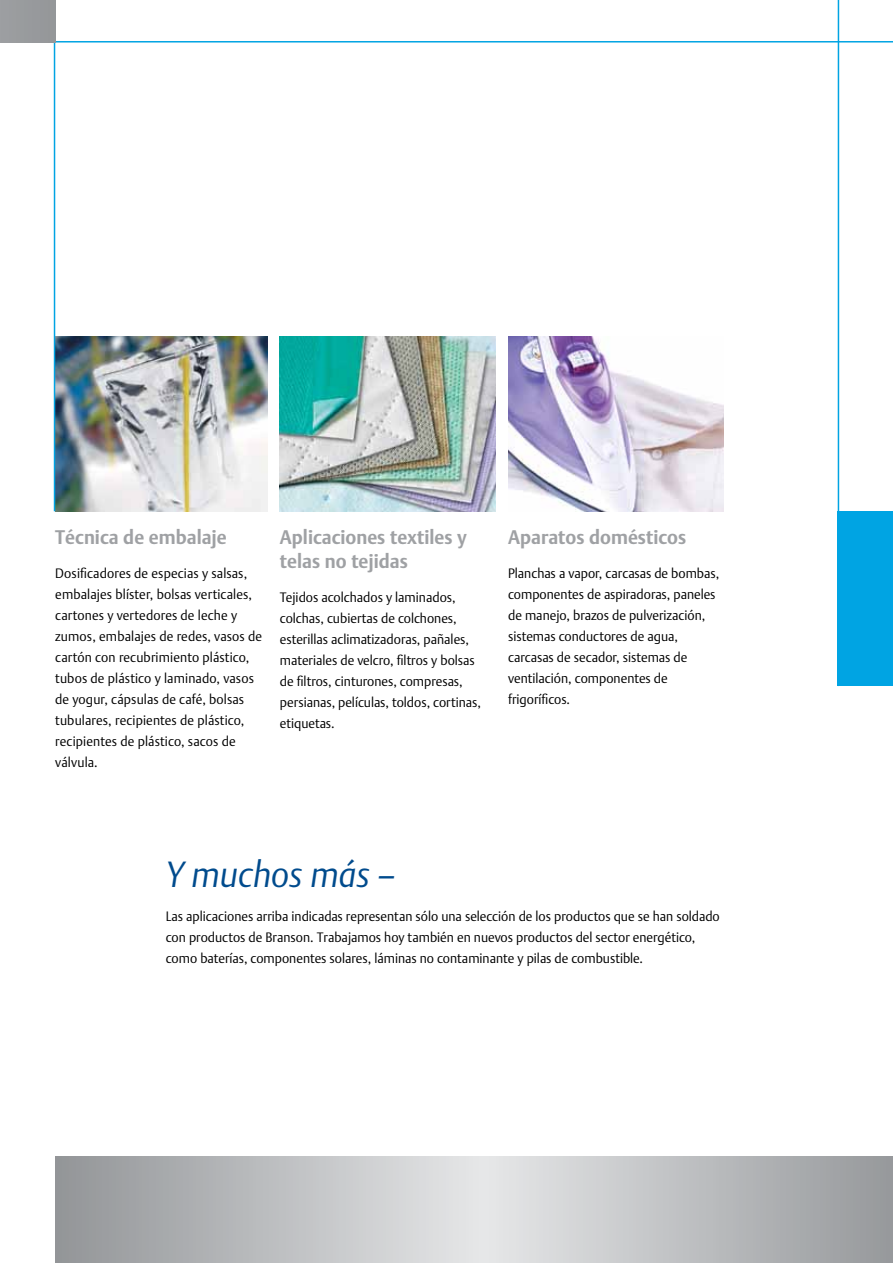
<style>
.page{position:relative;width:893px;height:1263px;background:#fff}
.page>*{position:absolute;margin:0;border:0;box-sizing:border-box;transform-origin:0 0}
.t1{font:italic 300 36px "DTL Argo TOT";color:#004b8d;scale:.95 1}
.t2{font:700 19.5px/24px "DTL Argo TOT";color:#9fa1a4;scale:.95 1}
.t3{font:300 13.5px/21px "DTL Argo TOT";color:#000;scale:.95 1}
</style>
<div class="page">
<img style="left:280px;top:336px;width:215px;height:175px">
<svg style="left:55px;top:1157px;width:838px;height:106px;background:#bcbec0"></svg>
<hr style="left:55px;top:41px;width:838px;height:2px;background:#00a4e3">
<div style="left:838px;top:511px;width:55px;height:174px;background:#00a4e3"></div>
<hr style="left:838px;top:0;width:1px;height:686px;background:#00a4e3">
<img style="left:55px;top:336px;width:212px;height:175px">
<img style="left:508px;top:336px;width:216px;height:175px">
<hr style="left:54px;top:43px;width:1px;height:468px;background:#00a4e3">
<div style="left:0;top:0;width:55px;height:43px;background:#989b9d"></div>
<h2 class="t2" style="left:55px;top:525px;width:182px">Técnica de embalaje</h2>
<p class="t3" style="left:55px;top:563px;width:219px">Dosificadores de especias y salsas, embalajes blíster, bolsas verticales, cartones y vertedores de leche y zumos, embalajes de redes, vasos de cartón con recubrimiento plástico, tubos de plástico y laminado, vasos de yogur, cápsulas de café, bolsas tubulares, recipientes de plástico, recipientes de plástico, sacos de válvula.</p>
<h2 class="t2" style="left:280px;top:525px;width:198px">Aplicaciones textiles y telas no tejidas</h2>
<p class="t3" style="left:280px;top:587px;width:213px">Tejidos acolchados y laminados, colchas, cubiertas de colchones, esterillas aclimatizadoras, pañales, materiales de velcro, filtros y bolsas de filtros, cinturones, compresas, persianas, películas, toldos, cortinas, etiquetas.</p>
<h2 class="t2" style="left:508px;top:525px;width:189px">Aparatos domésticos</h2>
<p class="t3" style="left:508px;top:563px;width:224px">Planchas a vapor, carcasas de bombas, componentes de aspiradoras, paneles de manejo, brazos de pulverización, sistemas conductores de agua, carcasas de secador, sistemas de ventilación, componentes de frigoríficos.</p>
<h1 class="t1" style="left:166px;top:853px;width:243px">Y muchos más –</h1>
<p class="t3" style="left:166px;top:906px;width:585px">Las aplicaciones arriba indicadas representan sólo una selección de los productos que se han soldado con productos de Branson. Trabajamos hoy también en nuevos productos del sector energético, como baterías, componentes solares, láminas no contaminante y pilas de combustible.</p>
</div>
